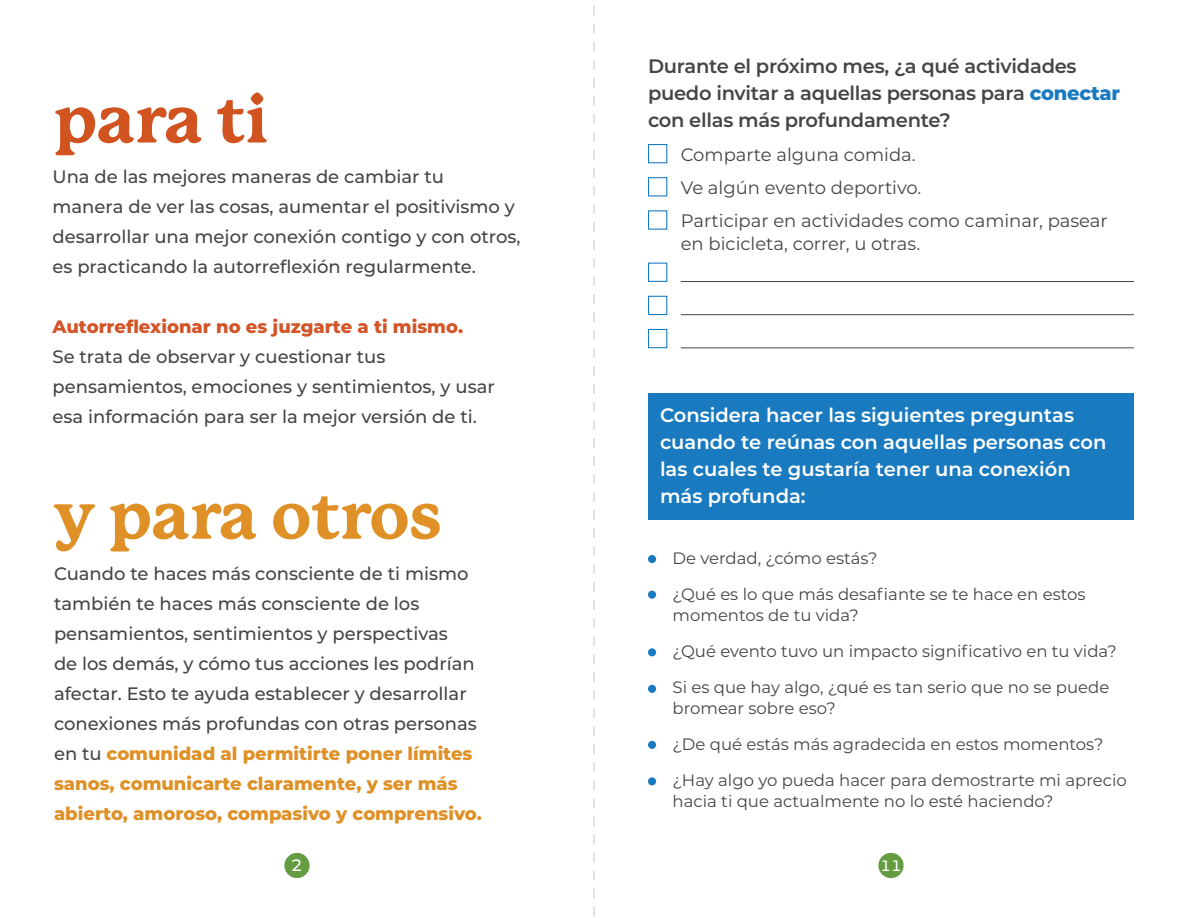
<style>
.page{position:relative;width:1188px;height:918px;background:#fff}
.page>*{position:absolute;margin:0;border:0;box-sizing:border-box;transform-origin:0 0}
.t1{font:800 66px "P22 Mackinac Pro";color:#df9026}
.t2{font:800 66px "P22 Mackinac Pro";color:#d15420}
.osdh{font:600 19.5px/27px "Montserrat";color:#fff}
.osdh-2{font:600 19.5px/27px "Montserrat";letter-spacing:-.015em;color:#444646}
.t3{font:500 18px/30px "Montserrat";color:#444646}
.osdh-3{font:18px/22.5px "Montserrat";color:#444646}
.t4{font:800 18px "Montserrat";color:#d25427}
.osdh-4{font:16.5px/21px "Montserrat";color:#444646}
.t5{font:500 16.5px "Montserrat";color:#fff}
.t6{font:500 15px "Montserrat";color:#fff}
.s1{font-weight:800;color:#df9026}
.s2{font-weight:800;color:#197ac0}
</style>
<div class="page">
<div style="left:284px;top:853px;width:26px;height:25px;background:#669c41;border-radius:50%"></div>
<div style="left:648px;top:393px;width:486px;height:126px;background:#197ac0"></div>
<div style="left:648px;top:144px;width:19px;height:19px;border:1px solid #197ac0"></div>
<div style="left:648px;top:177px;width:19px;height:19px;border:1px solid #197ac0"></div>
<div style="left:648px;top:263px;width:19px;height:19px;border:1px solid #197ac0"></div>
<div style="left:648px;top:210px;width:19px;height:20px;border:1px solid #197ac0"></div>
<div style="left:648px;top:296px;width:19px;height:19px;border:1px solid #197ac0"></div>
<div style="left:648px;top:329px;width:19px;height:19px;border:1px solid #197ac0"></div>
<hr style="left:681px;top:281px;width:453px;height:1px;background:#444646">
<hr style="left:681px;top:314px;width:453px;height:1px;background:#444646">
<hr style="left:681px;top:347px;width:453px;height:1px;background:#444646">
<div style="left:648px;top:555px;width:8px;height:8px;background:#197ac0;border-radius:50%"></div>
<div style="left:648px;top:591px;width:8px;height:8px;background:#197ac0;border-radius:50%"></div>
<div style="left:648px;top:648px;width:8px;height:8px;background:#197ac0;border-radius:50%"></div>
<div style="left:648px;top:685px;width:8px;height:8px;background:#197ac0;border-radius:50%"></div>
<div style="left:648px;top:741px;width:8px;height:8px;background:#197ac0;border-radius:50%"></div>
<div style="left:648px;top:777px;width:8px;height:8px;background:#197ac0;border-radius:50%"></div>
<div style="left:878px;top:853px;width:26px;height:25px;background:#669c41;border-radius:50%"></div>
<svg style="left:593px;top:5px;width:2px;height:912px"></svg>
<p class="t2" style="left:54px;top:82px;width:216px">para ti</p>
<p class="t3" style="left:52px;top:161px;width:470px">Una de las mejores maneras de cambiar tu<br>manera de ver las cosas, aumentar el positivismo y desarrollar una mejor conexión contigo y con otros, es practicando la autorreflexión regularmente.</p>
<p class="t4" style="left:52px;top:313px;width:412px">Autorreflexionar no es juzgarte a ti mismo.</p>
<p class="t3" style="left:52px;top:341px;width:444px">Se trata de observar y cuestionar tus pensamientos, emociones y sentimientos, y usar esa información para ser la mejor versión de ti.</p>
<p class="t1" style="left:54px;top:478px;width:389px">y para otros</p>
<p class="t3" style="left:54px;top:558px;width:429px">Cuando te haces más consciente de ti mismo también te haces más consciente de los pensamientos, sentimientos y perspectivas<br>de los demás, y cómo tus acciones les podrían afectar. Esto te ayuda establecer y desarrollar conexiones más profundas con otras personas en tu <span class="s1">comunidad al permitirte poner límites sanos, comunicarte claramente, y ser más abierto, amoroso, compasivo y comprensivo.</span></p>
<p class="t5" style="left:291px;top:854px;width:13px">2</p>
<p class="osdh-2" style="left:648px;top:52px;width:430px">Durante el próximo mes, ¿a qué actividades</p>
<p class="osdh-2" style="left:648px;top:79px;width:474px">puedo invitar a aquellas personas para <span class="s2">conectar </span>con ellas más profundamente?</p>
<p class="osdh-3" style="left:681px;top:143px;width:237px">Comparte alguna comida.</p>
<p class="osdh-3" style="left:681px;top:176px;width:242px">Ve algún evento deportivo.</p>
<p class="osdh-3" style="left:681px;top:209px;width:428px">Participar en actividades como caminar, pasear en bicicleta, correr, u otras.</p>
<p class="osdh" style="left:660px;top:401px;width:448px">Considera hacer las siguientes preguntas cuando te reúnas con aquellas personas con las cuales te gustaría tener una conexión más profunda:</p>
<p class="osdh-4" style="left:673px;top:547px;width:207px">De verdad, ¿cómo estás?</p>
<p class="osdh-4" style="left:673px;top:583px;width:414px">¿Qué es lo que más desafiante se te hace en estos momentos de tu vida?</p>
<p class="osdh-4" style="left:673px;top:640px;width:446px">¿Qué evento tuvo un impacto significativo en tu vida?</p>
<p class="osdh-4" style="left:673px;top:676px;width:438px">Si es que hay algo, ¿qué es tan serio que no se puede bromear sobre eso?</p>
<p class="osdh-4" style="left:673px;top:733px;width:432px">¿De qué estás más agradecida en estos momentos?</p>
<p class="osdh-4" style="left:673px;top:769px;width:456px">¿Hay algo yo pueda hacer para demostrarte mi aprecio hacia ti que actualmente no lo esté haciendo?</p>
<p class="t6" style="left:880px;top:855px;width:22px">11</p>
</div>
